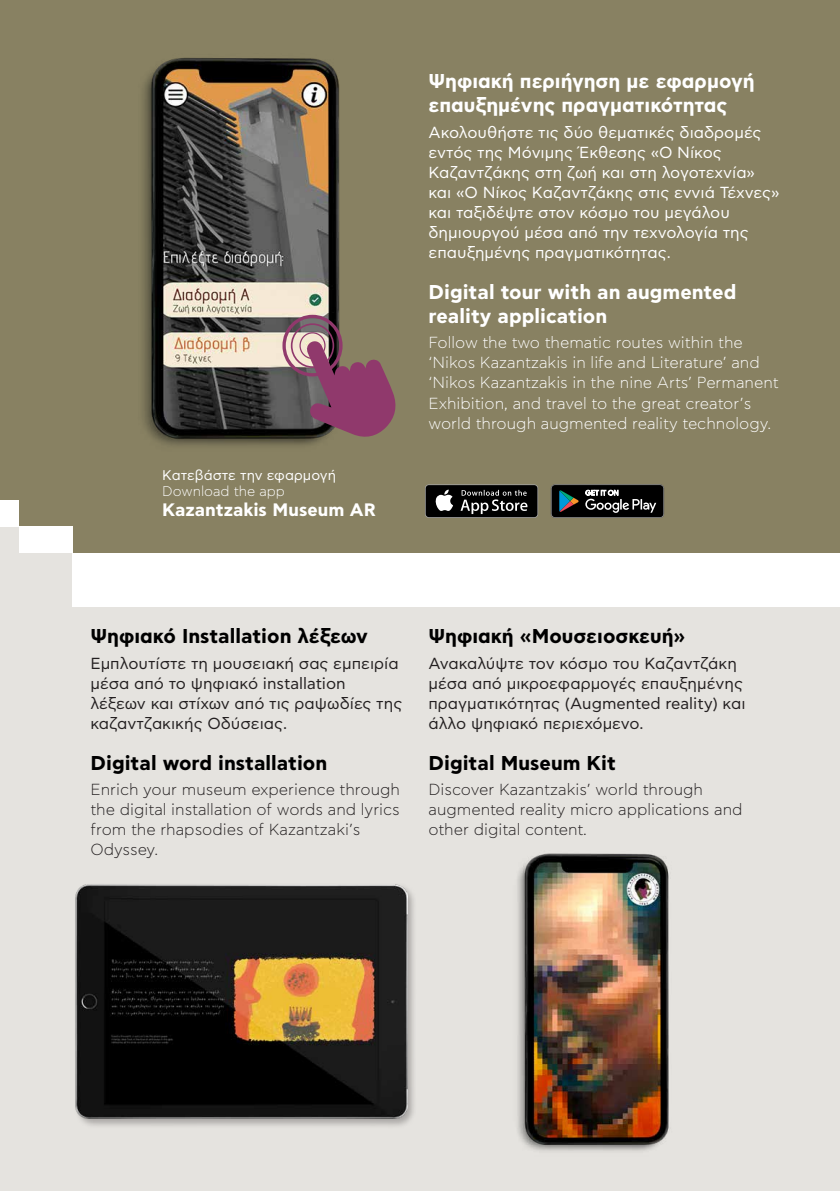
<style>
.page{position:relative;width:840px;height:1191px;background:#fff}
.page>*{position:absolute;margin:0;border:0;box-sizing:border-box;transform-origin:0 0}
.t1{font:700 20px/24px "CF Asty Std";color:#fff}
.t2{font:700 20px "CF Asty Std";color:#000}
.t3{font:700 18px "CF Asty Std";color:#fff}
.t4{font:16px/20px "CF Asty Std";color:#231f20}
.t5{font:16px/20px "CF Asty Std";color:#fff}
.t6{font:300 16px/20px "CF Asty Std";color:#231f20}
.t7{font:300 16px/20px "CF Asty Std";color:#fff}
.t8{font:14px "CF Asty Std";color:#fff}
.t9{font:300 14px "CF Asty Std";color:#fff}
</style>
<div class="page">
<div style="left:0;top:0;width:839px;height:596px;background:#888162"></div>
<div style="left:0;top:526px;width:839px;height:665px;background:#e5e3df"></div>
<div style="left:72px;top:553px;width:767px;height:53px;background:#fff"></div>
<div style="left:19px;top:526px;width:27px;height:27px;background:#fff"></div>
<div style="left:46px;top:526px;width:26px;height:27px;background:#fff"></div>
<div style="left:0;top:499px;width:19px;height:27px;background:#fff"></div>
<img style="left:143px;top:57px;width:199px;height:389px">
<div style="left:282px;top:315px;width:60px;height:61px;border:3px solid #90396c;border-radius:50%"></div>
<div style="left:291px;top:323px;width:43px;height:45px;border:2px solid #90396c;border-radius:50%"></div>
<div style="left:299px;top:332px;width:26px;height:27px;border:1px solid #90396c;border-radius:50%"></div>
<svg style="left:306px;top:340px;width:90px;height:99px"></svg>
<img style="left:510px;top:851px;width:162px;height:306px">
<div style="left:74px;top:882px;width:343px;height:246px;background:#231f20;opacity:.3"></div>
<img style="left:75px;top:884px;width:332px;height:235px">
<svg style="left:550px;top:484px;width:113px;height:34px"></svg>
<svg style="left:424px;top:484px;width:114px;height:34px"></svg>
<div style="left:425px;top:485px;width:112px;height:32px;background:#000;border-radius:3px"></div>
<svg style="left:435px;top:489px;width:18px;height:22px"></svg>
<svg style="left:460px;top:490px;width:67px;height:24px"></svg>
<p class="t8" style="left:162px;top:467px;width:175px">Κατεβάστε την εφαρμογή</p>
<p class="t9" style="left:162px;top:483px;width:124px">Download the app</p>
<p class="t3" style="left:162px;top:499px;width:215px">Kazantzakis Museum AR</p>
<p class="t1" style="left:428px;top:70px;width:327px">Ψηφιακή περιήγηση με εφαρμογή επαυξημένης πραγματικότητας</p>
<p class="t5" style="left:428px;top:123px;width:352px">Ακολουθήστε τις δύο θεματικές διαδρομές εντός της Μόνιμης Έκθεσης «Ο Νίκος Καζαντζάκης στη ζωή και στη λογοτεχνία» και «Ο Νίκος Καζαντζάκης στις εννιά Τέχνες» και ταξιδέψτε στον κόσμο του μεγάλου δημιουργού μέσα από την τεχνολογία της επαυξημένης πραγματικότητας.</p>
<p class="t1" style="left:428px;top:281px;width:309px">Digital tour with an augmented reality application</p>
<p class="t7" style="left:428px;top:333px;width:351px">Follow the two thematic routes within the ‘Nikos Kazantzakis in life and Literature’ and ‘Nikos Kazantzakis in the nine Arts’ Permanent Exhibition, and travel to the great creator’s world through augmented reality technology.</p>
<p class="t2" style="left:90px;top:624px;width:279px">Ψηφιακό Installation λέξεων</p>
<p class="t4" style="left:90px;top:653px;width:313px">Εμπλουτίστε τη μουσειακή σας εμπειρία μέσα από το ψηφιακό installation λέξεων και στίχων από τις ραψωδίες της καζαντζακικής Οδύσειας.</p>
<p class="t2" style="left:90px;top:751px;width:238px">Digital word installation</p>
<p class="t6" style="left:90px;top:780px;width:311px">Enrich your museum experience through the digital installation of words and lyrics from the rhapsodies of Kazantzaki’s<br>Odyssey.</p>
<p class="t2" style="left:428px;top:624px;width:258px">Ψηφιακή «Μουσειοσκευή»</p>
<p class="t4" style="left:428px;top:653px;width:318px">Ανακαλύψτε τον κόσμο του Καζαντζάκη μέσα από μικροεφαρμογές επαυξημένης πραγματικότητας (Augmented reality) και άλλο ψηφιακό περιεχόμενο.</p>
<p class="t2" style="left:428px;top:751px;width:189px">Digital Museum Kit</p>
<p class="t6" style="left:428px;top:780px;width:315px">Discover Kazantzakis’ world through augmented reality micro applications and other digital content.</p>
</div>
